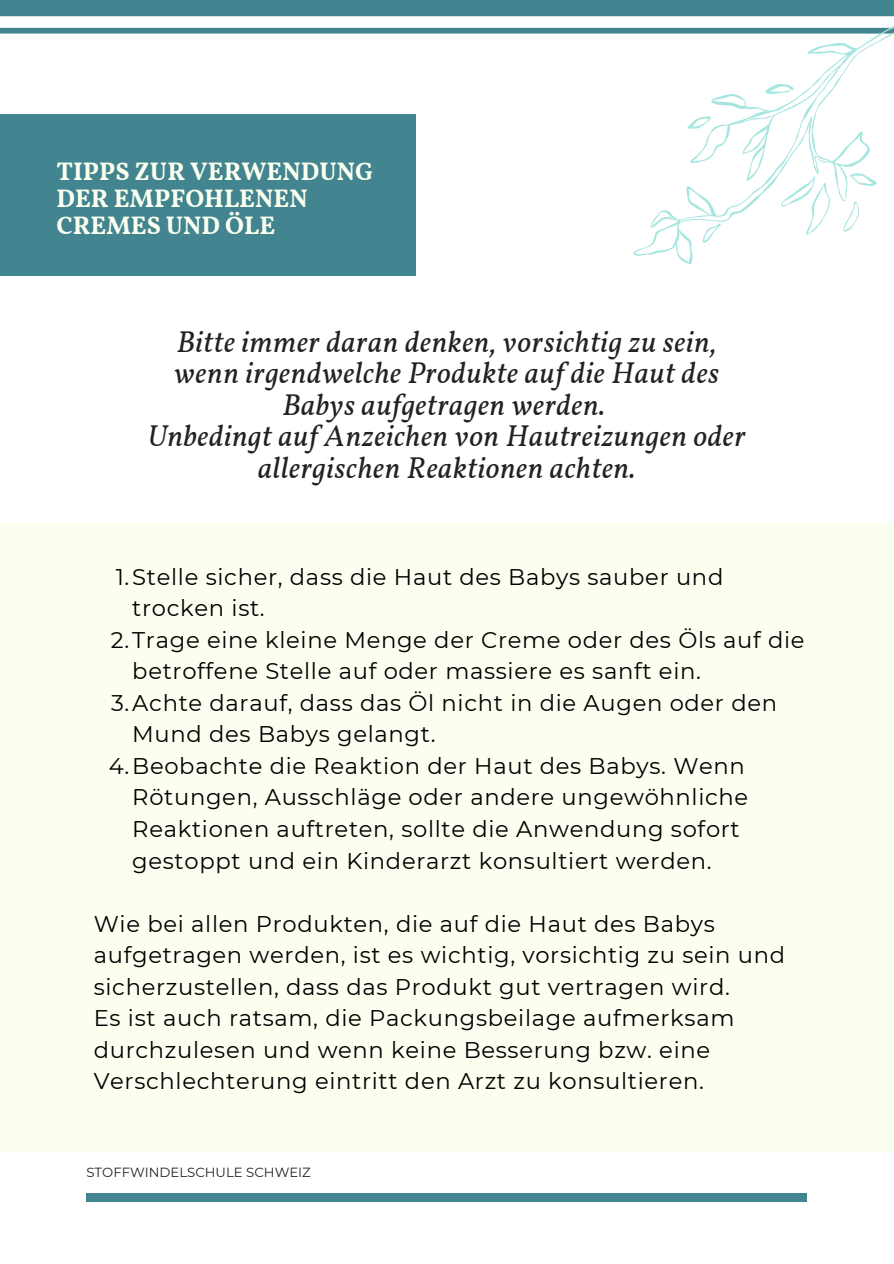
<style>
.page{position:relative;width:894px;height:1264px;background:#fff}
.page>*{position:absolute;margin:0;border:0;box-sizing:border-box;transform-origin:0 0}
.t1{font:italic 30px/31.5px "Vollkorn";letter-spacing:.02em;color:#222;text-align:center}
.t2{font:700 25.35px/27px "Vollkorn";color:#fbffef}
.t3{font:22.65px/31.5px "Montserrat";letter-spacing:.03em;color:#000}
.t4{font:13.2px "Montserrat";color:#222}
</style>
<div class="page">
<div style="left:0;top:523px;width:893px;height:627px;background:#fbffef"></div>
<svg style="left:0;top:0;width:632px;height:34px"></svg>
<div style="left:0;top:114px;width:415px;height:161px;background:#42848f"></div>
<div style="left:86px;top:1193px;width:720px;height:8px;background:#42848f"></div>
<svg style="left:632px;top:0;width:261px;height:264px"></svg>
<svg style="left:700px;top:223px;width:21px;height:21px"></svg>
<svg style="left:760px;top:83px;width:33px;height:12px"></svg>
<svg style="left:687px;top:115px;width:23px;height:15px"></svg>
<svg style="left:849px;top:173px;width:27px;height:14px"></svg>
<svg style="left:842px;top:200px;width:17px;height:33px"></svg>
<svg style="left:780px;top:175px;width:50px;height:62px"></svg>
<p class="t2" style="left:56px;top:160px;width:318px">TIPPS ZUR VERWENDUNG<br>DER EMPFOHLENEN<br>CREMES UND ÖLE</p>
<h2 class="t1" style="left:148px;top:328px;width:599px">Bitte immer daran denken, vorsichtig zu sein, wenn irgendwelche Produkte auf die Haut des Babys aufgetragen werden.<br>Unbedingt auf Anzeichen von Hautreizungen oder allergischen Reaktionen achten.</h2>
<h1 class="t3" style="left:132px;top:561px;width:592px;text-indent:-17px">1.Stelle sicher, dass die Haut des Babys sauber und trocken ist.</h1>
<p class="t3" style="left:132px;top:624px;width:673px;text-indent:-21px">2.Trage eine kleine Menge der Creme oder des Öls auf die betroffene Stelle auf oder massiere es sanft ein.</p>
<p class="t3" style="left:132px;top:687px;width:646px;text-indent:-21px">3.Achte darauf, dass das Öl nicht in die Augen oder den<br>Mund des Babys gelangt.</p>
<p class="t3" style="left:132px;top:750px;width:617px;text-indent:-23px">4.Beobachte die Reaktion der Haut des Babys. Wenn Rötungen, Ausschläge oder andere ungewöhnliche Reaktionen auftreten, sollte die Anwendung sofort gestoppt und ein Kinderarzt konsultiert werden.</p>
<p class="t3" style="left:94px;top:907px;width:692px">Wie bei allen Produkten, die auf die Haut des Babys aufgetragen werden, ist es wichtig, vorsichtig zu sein und sicherzustellen, dass das Produkt gut vertragen wird.<br>Es ist auch ratsam, die Packungsbeilage aufmerksam durchzulesen und wenn keine Besserung bzw. eine Verschlechterung eintritt den Arzt zu konsultieren.</p>
<p class="t4" style="left:86px;top:1164px;width:226px">STOFFWINDELSCHULE SCHWEIZ</p>
</div>
